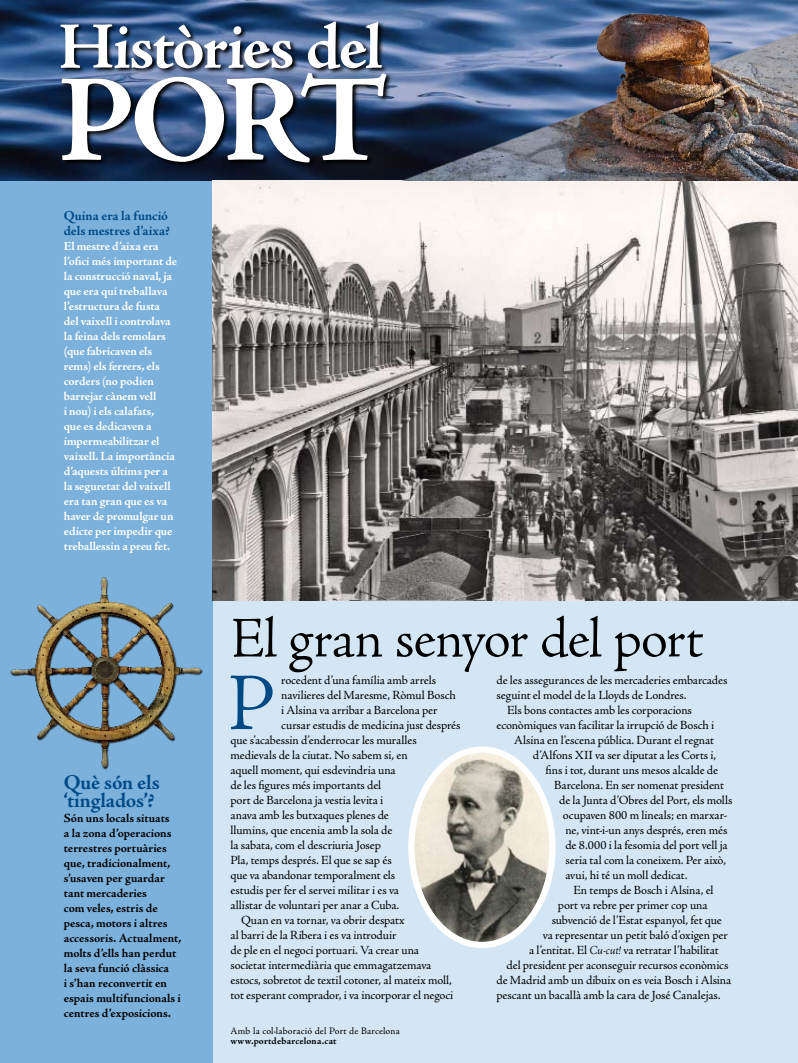
<style>
.page{position:relative;width:798px;height:1063px;background:#fff}
.page>*{position:absolute;margin:0;border:0;box-sizing:border-box;transform-origin:0 0}
.t1{font:700 125px "Adobe Jenson Pro";color:#fff}
.t2{font:300 81.88px "Adobe Jenson Pro";color:#004985}
.t3{font:700 66.75px "Adobe Jenson Pro";letter-spacing:-.035em;color:#fff}
.t4{font:300 57.5px "Adobe Jenson Pro";letter-spacing:-.02em;color:#000}
.t5{font:700 21.25px/17.5px "Adobe Jenson Pro";letter-spacing:-.015em;color:#004985}
.t6{font:700 13.75px/15px "Adobe Jenson Pro";color:#004985}
.t7{font:12.5px "Adobe Jenson Pro";letter-spacing:-.01em;color:#000}
.t8{font:700 12.5px/15px "Adobe Jenson Pro";letter-spacing:-.01em;color:#fff}
.t9{font:700 12.5px/15px "Adobe Jenson Pro";color:#000}
.t10{font:10px "Adobe Jenson Pro";letter-spacing:.015em;color:#000}
.t11{font:700 10px "Adobe Jenson Pro";letter-spacing:.015em;color:#000}
.s1{font-weight:300;font-style:italic}
</style>
<div class="page">
<div style="left:0;top:0;width:797px;height:1063px;background:#d4e6f4"></div>
<div style="left:0;top:0;width:213px;height:1063px;background:#7bb1db"></div>
<img style="left:0;top:0;width:401px;height:180px">
<img style="left:213px;top:180px;width:584px;height:420px">
<img style="left:401px;top:0;width:396px;height:180px">
<svg style="left:59px;top:20px;width:333px;height:148px;background:#283955"></svg>
<img style="left:10px;top:577px;width:193px;height:193px">
<img style="left:415px;top:752px;width:137px;height:193px">
<div style="left:408px;top:746px;width:147px;height:202px;border:6px solid #fff;border-radius:50%"></div>
<h3 class="t3" style="left:58px;top:9px;width:326px">Històries del</h3>
<h1 class="t1" style="left:58px;top:49px;width:332px">port</h1>
<p class="t6" style="left:64px;top:208px;width:107px">Quina era la funció dels mestres d’aixa?</p>
<p class="t8" style="left:64px;top:239px;width:115px">El mestre d’aixa era l’ofici més important de la construcció naval, ja que era qui treballava l’estructura de fusta del vaixell i controlava la feina dels remolars (que fabricaven els rems) els ferrers, els corders (no podien barrejar cànem vell<br>i nou) i els calafats,<br>que es dedicaven a impermeabilitzar el vaixell. La importància d’aquests últims per a la seguretat del vaixell era tan gran que es va haver de promulgar un edicte per impedir que treballessin a preu fet.</p>
<h3 class="t5" style="left:64px;top:774px;width:97px">Què són els ‘tinglados’?</h3>
<p class="t9" style="left:64px;top:810px;width:119px">Són uns locals situats<br>a la zona d’operacions terrestres portuàries que, tradicionalment, s’usaven per guardar tant mercaderies<br>com veles, estris de pesca, motors i altres accessoris. Actualment, molts d’ells han perdut la seva funció clàssica<br>i s’han reconvertit en espais multifuncionals i centres d’exposicions.</p>
<h3 class="t4" style="left:230px;top:606px;width:474px">El gran senyor del port</h3>
<h2 class="t2" style="left:227px;top:657px;width:50px">P</h2>
<p class="t7" style="left:281px;top:673px;width:156px">rocedent d’una família amb arrels</p>
<p class="t7" style="left:496px;top:673px;width:232px">de les assegurances de les mercaderies embarcades</p>
<p class="t7" style="left:496px;top:688px;width:192px">seguint el model de la Lloyds de Londres.</p>
<p class="t7" style="left:507px;top:703px;width:186px">Els bons contactes amb les corporacions</p>
<p class="t7" style="left:496px;top:718px;width:219px">econòmiques van facilitar la irrupció de Bosch i</p>
<p class="t7" style="left:514px;top:733px;width:201px">Alsina en l’escena pública. Durant el regnat</p>
<p class="t7" style="left:532px;top:748px;width:185px">d’Alfons XII va ser diputat a les Corts i,</p>
<p class="t7" style="left:545px;top:763px;width:174px">fins i tot, durant uns mesos alcalde de</p>
<p class="t7" style="left:554px;top:778px;width:171px">Barcelona. En ser nomenat president</p>
<p class="t7" style="left:559px;top:793px;width:175px">de la Junta d’Obres del Port, els molls</p>
<p class="t7" style="left:562px;top:808px;width:166px">ocupaven 800 m lineals; en marxar-</p>
<p class="t7" style="left:565px;top:823px;width:163px">ne, vint-i-un anys després, eren més</p>
<p class="t7" style="left:565px;top:838px;width:163px">de 8.000 i la fesomia del port vell ja</p>
<p class="t7" style="left:565px;top:853px;width:162px">seria tal com la coneixem. Per això,</p>
<p class="t7" style="left:565px;top:868px;width:123px">avui, hi té un moll dedicat.</p>
<p class="t7" style="left:573px;top:883px;width:141px">En temps de Bosch i Alsina, el</p>
<p class="t7" style="left:557px;top:898px;width:151px">port va rebre per primer cop una</p>
<p class="t7" style="left:551px;top:913px;width:171px">subvenció de l’Estat espanyol, fet que</p>
<p class="t7" style="left:542px;top:928px;width:186px">va representar un petit baló d’oxigen per</p>
<p class="t7" style="left:529px;top:943px;width:191px">a l’entitat. El <span class="s1">Cu-cut!</span> va retratar l’habilitat</p>
<p class="t7" style="left:506px;top:958px;width:223px">del president per aconseguir recursos econòmics</p>
<p class="t7" style="left:496px;top:973px;width:236px">de Madrid amb un dibuix on es veia Bosch i Alsina</p>
<p class="t7" style="left:496px;top:988px;width:225px">pescant un bacallà amb la cara de José Canalejas.</p>
<p class="t7" style="left:281px;top:688px;width:176px">navilieres del Maresme, Ròmul Bosch</p>
<p class="t7" style="left:281px;top:703px;width:158px">i Alsina va arribar a Barcelona per</p>
<p class="t7" style="left:281px;top:718px;width:181px">cursar estudis de medicina just després</p>
<p class="t7" style="left:230px;top:733px;width:188px">que s’acabessin d’enderrocar les muralles</p>
<p class="t7" style="left:230px;top:748px;width:179px">medievals de la ciutat. No sabem si, en</p>
<p class="t7" style="left:230px;top:763px;width:167px">aquell moment, qui esdevindria una</p>
<p class="t7" style="left:230px;top:778px;width:152px">de les figures més importants del</p>
<p class="t7" style="left:230px;top:793px;width:154px">port de Barcelona ja vestia levita i</p>
<p class="t7" style="left:230px;top:808px;width:160px">anava amb les butxaques plenes de</p>
<p class="t7" style="left:230px;top:823px;width:163px">llumins, que encenia amb la sola de</p>
<p class="t7" style="left:230px;top:838px;width:152px">la sabata, com el descriuria Josep</p>
<p class="t7" style="left:230px;top:853px;width:163px">Pla, temps després. El que se sap és</p>
<p class="t7" style="left:230px;top:868px;width:166px">que va abandonar temporalment els</p>
<p class="t7" style="left:230px;top:883px;width:170px">estudis per fer el servei militar i es va</p>
<p class="t7" style="left:230px;top:898px;width:170px">allistar de voluntari per anar a Cuba.</p>
<p class="t7" style="left:241px;top:913px;width:165px">Quan en va tornar, va obrir despatx</p>
<p class="t7" style="left:230px;top:928px;width:167px">al barri de la Ribera i es va introduir</p>
<p class="t7" style="left:230px;top:943px;width:190px">de ple en el negoci portuari. Va crear una</p>
<p class="t7" style="left:230px;top:958px;width:202px">societat intermediària que emmagatzemava</p>
<p class="t7" style="left:230px;top:973px;width:223px">estocs, sobretot de textil cotoner, al mateix moll,</p>
<p class="t7" style="left:230px;top:988px;width:224px">tot esperant comprador, i va incorporar el negoci</p>
<p class="t10" style="left:230px;top:1025px;width:171px">Amb la col·laboració del Port de Barcelona</p>
<p class="t11" style="left:230px;top:1035px;width:107px">www.portdebarcelona.cat</p>
</div>
